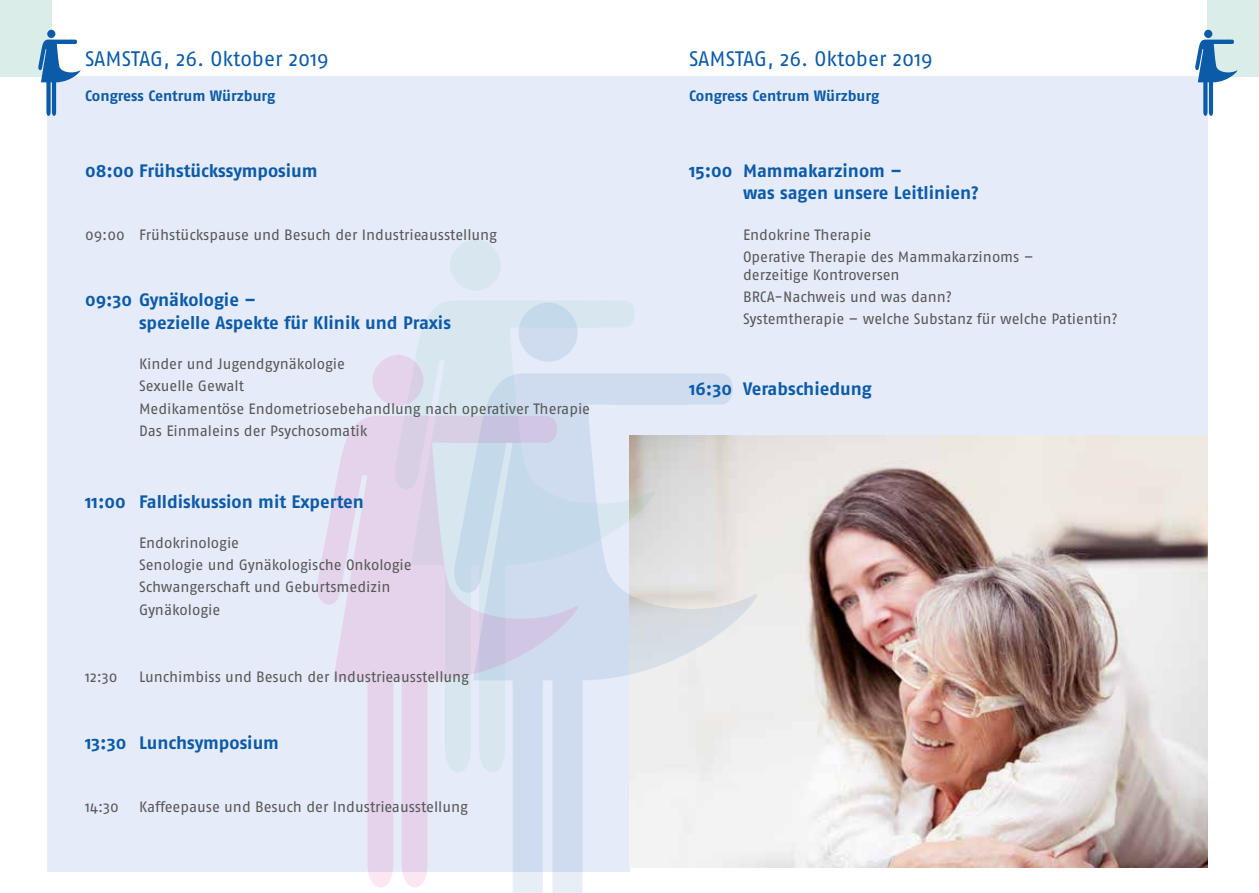
<style>
.page{position:relative;width:1259px;height:893px;background:#fff}
.page>*{position:absolute;margin:0;border:0;box-sizing:border-box;transform-origin:0 0}
.t1{font:21px "Fago No";letter-spacing:-.005em;color:#0c5ba8}
.t2{font:700 18px/22.5px "Fago No";color:#0c5ba8}
.t3{font:15px/22.2px "Fago No";letter-spacing:-.005em;color:#575756}
.t4{font:700 15px "Fago No";letter-spacing:-.005em;color:#0c5ba8}
</style>
<div class="page">
<div style="left:47px;top:77px;width:582px;height:795px;background:#e5ebf8"></div>
<div style="left:629px;top:77px;width:579px;height:361px;background:#e5ebf8"></div>
<img style="left:758px;top:436px;width:450px;height:431px">
<div style="left:0;top:0;width:51px;height:77px;background:#daede8"></div>
<div style="left:1208px;top:0;width:51px;height:77px;background:#daede8"></div>
<div style="left:1204px;top:30px;width:8px;height:8px;background:#0c5ba8;border-radius:50%"></div>
<svg style="left:1194px;top:40px;width:44px;height:76px"></svg>
<div style="left:47px;top:30px;width:8px;height:8px;background:#0c5ba8;border-radius:50%"></div>
<svg style="left:38px;top:40px;width:45px;height:76px"></svg>
<svg style="left:513px;top:373px;width:245px;height:520px"></svg>
<div style="left:450px;top:240px;width:51px;height:51px;background:#d8e6f0;border-radius:50%"></div>
<svg style="left:405px;top:301px;width:252px;height:471px"></svg>
<div style="left:372px;top:355px;width:51px;height:51px;background:#e5d3eb;border-radius:50%"></div>
<svg style="left:317px;top:416px;width:262px;height:472px"></svg>
<h1 class="t1" style="left:85px;top:46px;width:245px">SAMSTAG, 26. Oktober 2019</h1>
<h1 class="t1" style="left:689px;top:46px;width:245px">SAMSTAG, 26. Oktober 2019</h1>
<p class="t4" style="left:85px;top:87px;width:192px">Congress Centrum Würzburg</p>
<p class="t4" style="left:689px;top:87px;width:192px">Congress Centrum Würzburg</p>
<p class="t2" style="left:85px;top:159px;width:234px">08:00 Frühstückssymposium</p>
<p class="t3" style="left:85px;top:223px;width:413px">09:00 Frühstückspause und Besuch der Industrieausstellung</p>
<p class="t2" style="left:139px;top:289px;width:313px;text-indent:-54px">09:30 Gynäkologie –<br>spezielle Aspekte für Klinik und Praxis</p>
<p class="t3" style="left:139px;top:353px;width:452px">Kinder und Jugendgynäkologie<br>Sexuelle Gewalt<br>Medikamentöse Endometriosebehandlung nach operativer Therapie Das Einmaleins der Psychosomatik</p>
<p class="t2" style="left:85px;top:490px;width:280px">11:00 Falldiskussion mit Experten</p>
<p class="t3" style="left:139px;top:531px;width:274px">Endokrinologie<br>Senologie und Gynäkologische Onkologie<br>Schwangerschaft und Geburtsmedizin<br>Gynäkologie</p>
<p class="t3" style="left:85px;top:665px;width:34px">12:30</p>
<p class="t3" style="left:139px;top:665px;width:331px">Lunchimbiss und Besuch der Industrieausstellung</p>
<p class="t2" style="left:85px;top:731px;width:195px">13:30 Lunchsymposium</p>
<p class="t3" style="left:85px;top:795px;width:35px">14:30</p>
<p class="t3" style="left:139px;top:795px;width:330px">Kaffeepause und Besuch der Industrieausstellung</p>
<p class="t2" style="left:743px;top:159px;width:237px;text-indent:-54px">15:00 Mammakarzinom –<br>was sagen unsere Leitlinien?</p>
<p class="t3" style="left:743px;top:223px;width:292px">Endokrine Therapie<br>Operative Therapie des Mammakarzinoms –</p>
<p class="t3" style="left:743px;top:263px;width:376px">derzeitige Kontroversen<br>BRCA-Nachweis und was dann?<br>Systemtherapie – welche Substanz für welche Patientin?</p>
<p class="t2" style="left:689px;top:377px;width:184px">16:30 Verabschiedung</p>
</div>
